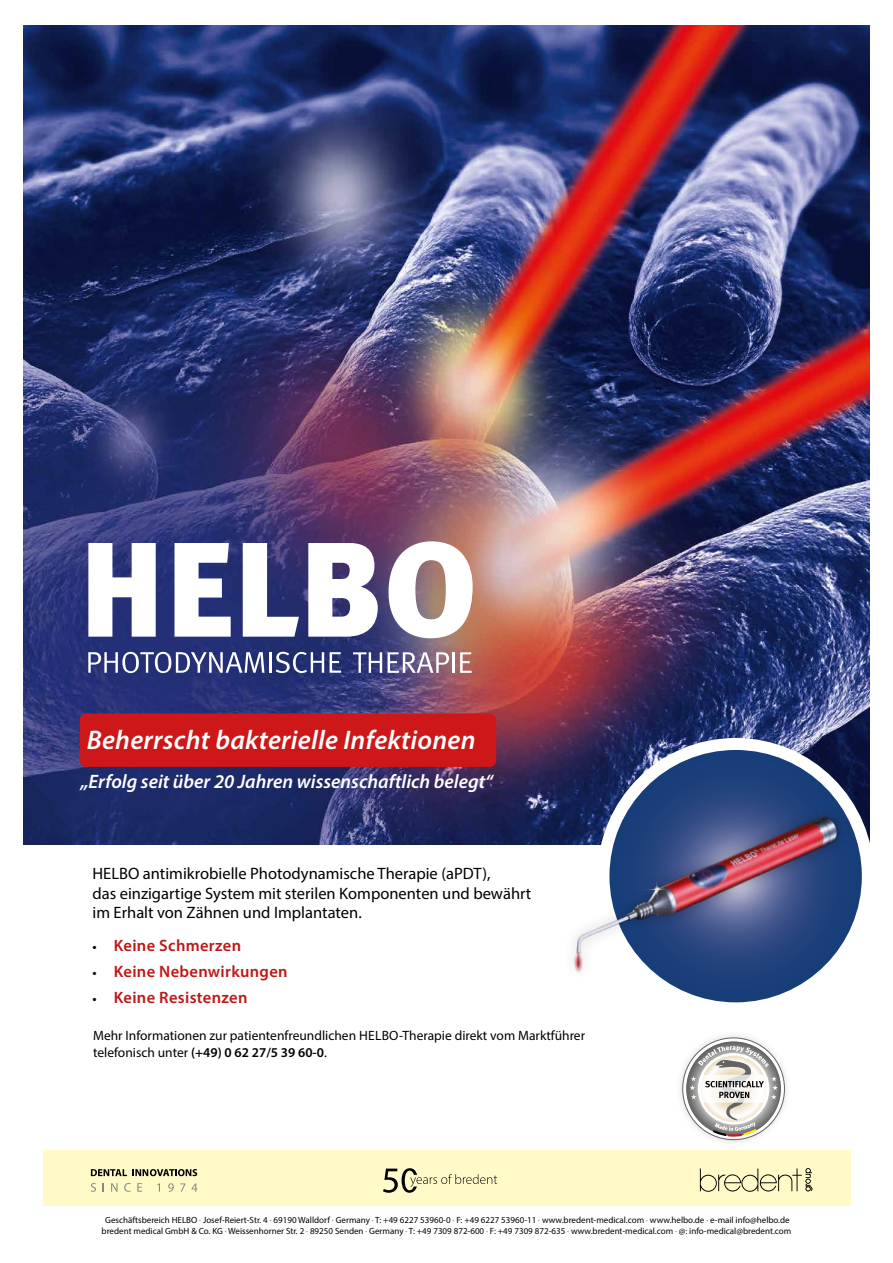
<style>
.page{position:relative;width:893px;height:1263px;background:#fff}
.page>*{position:absolute;margin:0;border:0;box-sizing:border-box;transform-origin:0 0}
.t1{font:italic 600 27px "Myriad Pro";letter-spacing:.01em;color:#fff}
.t2{font:italic 600 19.5px "Myriad Pro";color:#fff}
.t3{font:16.5px/19.8px "Myriad Pro";color:#000}
.t4{font:600 16.5px "Myriad Pro";letter-spacing:.02em;color:#be1716}
.t5{font:13.5px/16.2px "Myriad Pro";color:#000}
.t6{font:9px/10.8px "Myriad Pro";color:#000;text-align:center}
.s1{font-size:13.5px;color:#000}
.s2{font-weight:600}
.s3{color:#646363}
</style>
<div class="page">
<img style="left:23px;top:26px;width:847px;height:818px">
<svg style="left:603px;top:744px;width:265px;height:264px;fill:#1a3f7a"></svg>
<div style="left:597px;top:738px;width:277px;height:276px;border:12px solid #fff;border-radius:50%"></div>
<div style="left:674px;top:1029px;width:119px;height:119px;background:#000;opacity:.15"></div>
<svg style="left:683px;top:1038px;width:101px;height:102px"></svg>
<svg style="left:686px;top:1041px;width:95px;height:96px"></svg>
<svg style="left:690px;top:1046px;width:88px;height:91px"></svg>
<img style="left:559px;top:794px;width:301px;height:201px">
<div style="left:43px;top:1150px;width:807px;height:55px;background:#fffac7"></div>
<svg style="left:43px;top:1168px;width:807px;height:38px"></svg>
<div style="left:80px;top:713px;width:416px;height:54px;background:#cd1719;border-radius:6px"></div>
<svg style="left:88px;top:652px;width:176px;height:21px"></svg>
<hr style="left:269px;top:652px;width:2px;height:21px;background:#fff">
<svg style="left:276px;top:652px;width:48px;height:21px"></svg>
<svg style="left:330px;top:652px;width:11px;height:21px"></svg>
<svg style="left:353px;top:652px;width:29px;height:21px"></svg>
<svg style="left:388px;top:652px;width:61px;height:21px"></svg>
<hr style="left:452px;top:652px;width:3px;height:21px;background:#fff">
<svg style="left:460px;top:652px;width:12px;height:21px"></svg>
<svg style="left:88px;top:543px;width:68px;height:94px"></svg>
<svg style="left:174px;top:543px;width:57px;height:94px"></svg>
<svg style="left:243px;top:543px;width:56px;height:94px"></svg>
<svg style="left:308px;top:543px;width:70px;height:94px"></svg>
<svg style="left:388px;top:541px;width:85px;height:97px"></svg>
<h1 class="t1" style="left:87px;top:729px;width:390px">Beherrscht bakterielle Infektionen</h1>
<h2 class="t2" style="left:81px;top:774px;width:414px">„Erfolg seit über 20 Jahren wissenschaftlich belegt“</h2>
<h3 class="t3" style="left:92px;top:864px;width:440px">HELBO antimikrobielle Photodynamische Therapie (aPDT),<br>das einzigartige System mit sterilen Komponenten und bewährt im Erhalt von Zähnen und Implantaten.</h3>
<h3 class="t4" style="left:92px;top:939px;width:150px"><span class="s1">•</span> Keine Schmerzen</h3>
<h3 class="t4" style="left:92px;top:965px;width:197px"><span class="s1">•</span> Keine Nebenwirkungen</h3>
<h3 class="t4" style="left:92px;top:991px;width:156px"><span class="s1">•</span> Keine Resistenzen</h3>
<h3 class="t5" style="left:93px;top:1028px;width:494px">Mehr Informationen zur patientenfreundlichen HELBO-Therapie direkt vom Marktführer telefonisch unter <span class="s2">(+49) 0 62 27/5 39 60-0</span>.</h3>
<p class="t6" style="left:102px;top:1215px;width:691px">Geschäftsbereich HELBO <span class="s3">·</span> Josef-Reiert-Str. 4 <span class="s3">·</span> 69190 Walldorf <span class="s3">·</span> Germany <span class="s3">·</span> T: +49 6227 53960-0 <span class="s3">·</span> F: +49 6227 53960-11 <span class="s3">·</span> www.bredent-medical.com <span class="s3">·</span> www.helbo.de <span class="s3">·</span> e-mail info@helbo.de bredent medical GmbH &amp; Co. KG <span class="s3">·</span> Weissenhorner Str. 2 <span class="s3">·</span> 89250 Senden <span class="s3">·</span> Germany <span class="s3">·</span> T: +49 7309 872-600 <span class="s3">·</span> F: +49 7309 872-635 <span class="s3">·</span> www.bredent-medical.com <span class="s3">·</span> @: info-medical@bredent.com</p>
</div>
